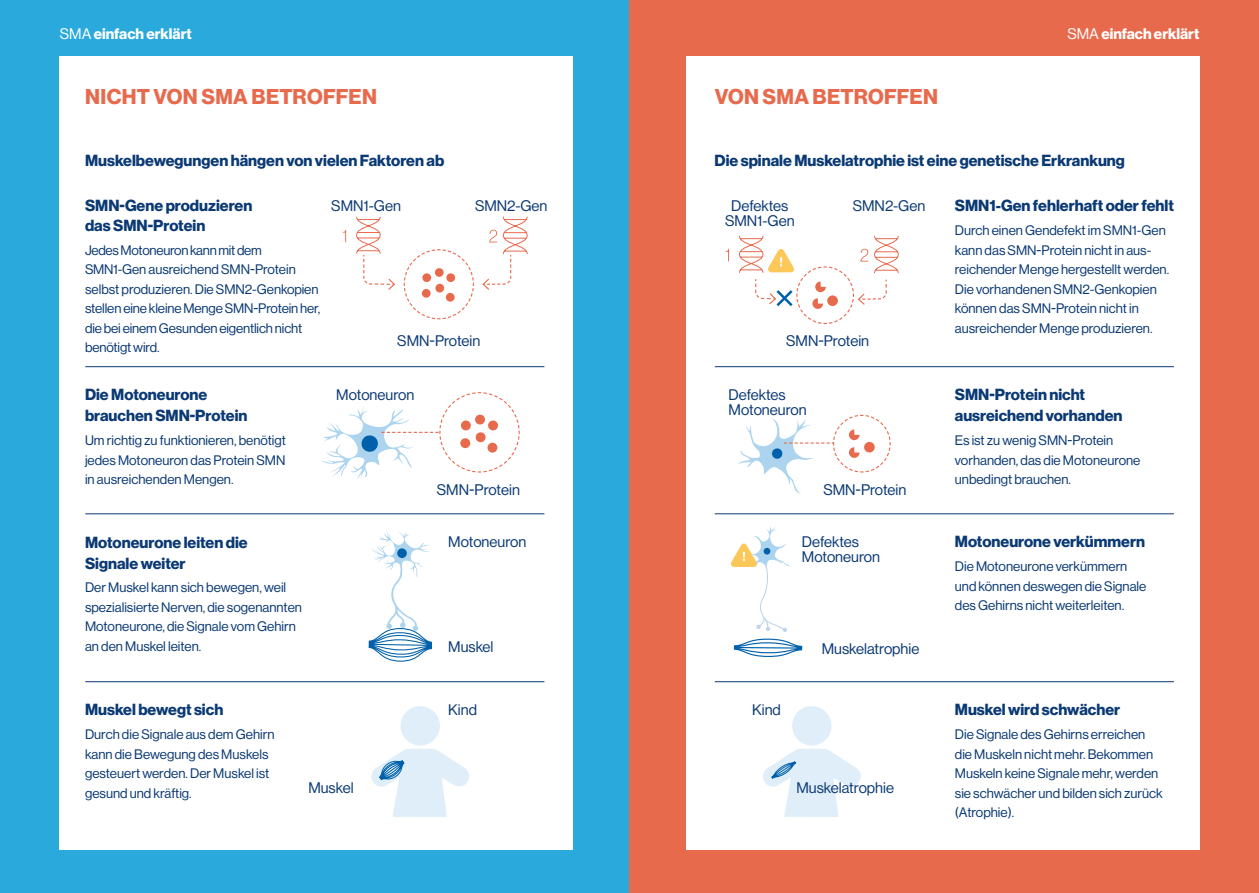
<style>
.page{position:relative;width:1259px;height:893px;background:#fff}
.page>*{position:absolute;margin:0;border:0;box-sizing:border-box;transform-origin:0 0}
.t1{font:700 21px "Volta Modern Display 75";letter-spacing:.01em;color:#e86a4d}
.t2{font:700 15.75px/21px "Volta Modern Display 75";color:#0a3974}
.t3{font:15px/15px "Volta Modern Display 55 Roman";color:#0a3974}
.t4{font:700 15px "Volta Modern Display 75";color:#fff}
.t5{font:13.5px/19.5px "Volta Modern Display 55 Roman";color:#0a3974}
.s1{font-family:"Volta Modern Display 55 Roman";font-weight:400}
</style>
<div class="page">
<div style="left:0;top:0;width:629px;height:893px;background:#2aa9dd"></div>
<div style="left:60px;top:56px;width:513px;height:793px;background:#fff"></div>
<div style="left:629px;top:0;width:630px;height:893px;background:#e86a4d"></div>
<div style="left:686px;top:56px;width:513px;height:793px;background:#fff"></div>
<svg style="left:403px;top:249px;width:71px;height:71px"></svg>
<hr style="left:85px;top:366px;width:459px;height:1px;background:#0a3974">
<hr style="left:85px;top:513px;width:459px;height:1px;background:#0a3974">
<hr style="left:85px;top:681px;width:459px;height:1px;background:#0a3974">
<svg style="left:738px;top:414px;width:153px;height:80px"></svg>
<hr style="left:715px;top:366px;width:459px;height:1px;background:#0a3974">
<hr style="left:715px;top:513px;width:459px;height:1px;background:#0a3974">
<hr style="left:715px;top:681px;width:459px;height:1px;background:#0a3974">
<svg style="left:356px;top:216px;width:39px;height:74px"></svg>
<svg style="left:343px;top:230px;width:3px;height:12px"></svg>
<svg style="left:482px;top:216px;width:45px;height:74px"></svg>
<svg style="left:368px;top:531px;width:64px;height:131px"></svg>
<div style="left:397px;top:548px;width:10px;height:10px;background:#0061aa;border-radius:50%"></div>
<svg style="left:725px;top:249px;width:4px;height:12px"></svg>
<svg style="left:739px;top:235px;width:159px;height:89px"></svg>
<svg style="left:731px;top:527px;width:60px;height:105px"></svg>
<svg style="left:733px;top:638px;width:70px;height:19px"></svg>
<div style="left:422px;top:289px;width:8px;height:9px;background:#e86a4d;border-radius:50%"></div>
<div style="left:435px;top:284px;width:9px;height:8px;background:#e86a4d;border-radius:50%"></div>
<div style="left:422px;top:273px;width:9px;height:9px;background:#e86a4d;border-radius:50%"></div>
<div style="left:446px;top:273px;width:9px;height:9px;background:#e86a4d;border-radius:50%"></div>
<div style="left:435px;top:268px;width:9px;height:9px;background:#e86a4d;border-radius:50%"></div>
<div style="left:446px;top:293px;width:8px;height:9px;background:#e86a4d;border-radius:50%"></div>
<svg style="left:321px;top:392px;width:199px;height:87px"></svg>
<div style="left:460px;top:438px;width:10px;height:10px;background:#e86a4d;border-radius:50%"></div>
<div style="left:476px;top:432px;width:9px;height:10px;background:#e86a4d;border-radius:50%"></div>
<div style="left:461px;top:420px;width:10px;height:10px;background:#e86a4d;border-radius:50%"></div>
<div style="left:488px;top:420px;width:10px;height:10px;background:#e86a4d;border-radius:50%"></div>
<div style="left:475px;top:415px;width:10px;height:9px;background:#e86a4d;border-radius:50%"></div>
<div style="left:487px;top:443px;width:10px;height:10px;background:#e86a4d;border-radius:50%"></div>
<div style="left:400px;top:706px;width:40px;height:39px;background:#dfeef9;border-radius:50%"></div>
<svg style="left:371px;top:749px;width:98px;height:68px"></svg>
<div style="left:792px;top:706px;width:39px;height:39px;background:#dfeef9;border-radius:50%"></div>
<svg style="left:763px;top:749px;width:97px;height:68px"></svg>
<p class="t4" style="left:60px;top:25px;width:134px"><span class="s1">SMA</span> einfach erklärt</p>
<p class="t4" style="left:1067px;top:25px;width:134px"><span class="s1">SMA</span> einfach erklärt</p>
<h1 class="t1" style="left:85px;top:85px;width:293px">NICHT VON SMA BETROFFEN</h1>
<h1 class="t1" style="left:714px;top:85px;width:225px">VON SMA BETROFFEN</h1>
<p class="t2" style="left:85px;top:150px;width:361px">Muskelbewegungen hängen von vielen Faktoren ab</p>
<p class="t2" style="left:714px;top:150px;width:412px">Die spinale Muskelatrophie ist eine genetische Erkrankung</p>
<p class="t2" style="left:85px;top:196px;width:169px;line-height:19.5px">SMN-Gene produzieren das SMN-Protein</p>
<p class="t5" style="left:85px;top:240px;width:237px">Jedes Motoneuron kann mit dem SMN1-Gen ausreichend SMN-Protein selbst produzieren. Die SMN2-Genkopien stellen eine kleine Menge SMN-Protein her, die bei einem Gesunden eigentlich nicht benötigt wird.</p>
<p class="t3" style="left:331px;top:198px;width:71px">SMN1-Gen</p>
<p class="t3" style="left:475px;top:198px;width:74px">SMN2-Gen</p>
<p class="t3" style="left:397px;top:334px;width:85px">SMN-Protein</p>
<p class="t3" style="left:731px;top:198px;width:59px">Defektes</p>
<p class="t3" style="left:852px;top:198px;width:74px">SMN2-Gen</p>
<p class="t3" style="left:725px;top:213px;width:71px">SMN1-Gen</p>
<p class="t3" style="left:786px;top:334px;width:85px">SMN-Protein</p>
<p class="t2" style="left:955px;top:196px;width:220px">SMN1-Gen fehlerhaft oder fehlt</p>
<p class="t5" style="left:955px;top:221px;width:216px">Durch einen Gendefekt im SMN1-Gen kann das SMN-Protein nicht in aus&shy;reichender Menge hergestellt werden.<br>Die vorhandenen SMN2-Genkopien können das SMN-Protein nicht in ausreichender Menge produzieren.</p>
<p class="t2" style="left:85px;top:385px;width:164px">Die Motoneurone brauchen SMN-Protein</p>
<p class="t5" style="left:85px;top:430px;width:202px;text-align:justify">Um richtig zu funktionieren, benötigt jedes Motoneuron das Protein SMN in ausreichenden Mengen.</p>
<p class="t3" style="left:336px;top:387px;width:80px">Motoneuron</p>
<p class="t3" style="left:437px;top:482px;width:85px">SMN-Protein</p>
<p class="t3" style="left:728px;top:387px;width:80px">Defektes<br>Motoneuron</p>
<p class="t3" style="left:823px;top:482px;width:85px">SMN-Protein</p>
<p class="t2" style="left:955px;top:385px;width:169px">SMN-Protein nicht ausreichend vorhanden</p>
<p class="t5" style="left:955px;top:431px;width:187px">Es ist zu wenig SMN-Protein vorhanden, das die Motoneurone unbedingt brauchen.</p>
<p class="t2" style="left:85px;top:532px;width:164px">Motoneurone leiten die</p>
<p class="t3" style="left:448px;top:534px;width:80px">Motoneuron</p>
<p class="t2" style="left:85px;top:553px;width:102px">Signale weiter</p>
<p class="t5" style="left:85px;top:578px;width:218px">Der Muskel kann sich bewegen, weil spezialisierte Nerven, die sogenannten Motoneurone, die Signale vom Gehirn an den Muskel leiten.</p>
<p class="t3" style="left:448px;top:639px;width:47px">Muskel</p>
<p class="t3" style="left:802px;top:534px;width:80px">Defektes<br>Motoneuron</p>
<p class="t3" style="left:822px;top:641px;width:99px">Muskelatrophie</p>
<p class="t2" style="left:955px;top:532px;width:192px">Motoneurone verkümmern</p>
<p class="t5" style="left:955px;top:557px;width:193px">Die Motoneurone verkümmern und können deswegen die Signale des Gehirns nicht weiterleiten.</p>
<p class="t2" style="left:85px;top:700px;width:140px">Muskel bewegt sich</p>
<p class="t5" style="left:85px;top:725px;width:191px">Durch die Signale aus dem Gehirn kann die Bewegung des Muskels gesteuert werden. Der Muskel ist gesund und kräftig.</p>
<p class="t3" style="left:308px;top:780px;width:47px">Muskel</p>
<p class="t3" style="left:448px;top:702px;width:30px">Kind</p>
<p class="t3" style="left:752px;top:702px;width:30px">Kind</p>
<p class="t3" style="left:796px;top:780px;width:99px">Muskelatrophie</p>
<p class="t2" style="left:955px;top:700px;width:167px">Muskel wird schwächer</p>
<p class="t5" style="left:955px;top:725px;width:209px">Die Signale des Gehirns erreichen die Muskeln nicht mehr. Bekommen<br>Muskeln keine Signale mehr, werden sie schwächer und bilden sich zurück (Atrophie).</p>
</div>
